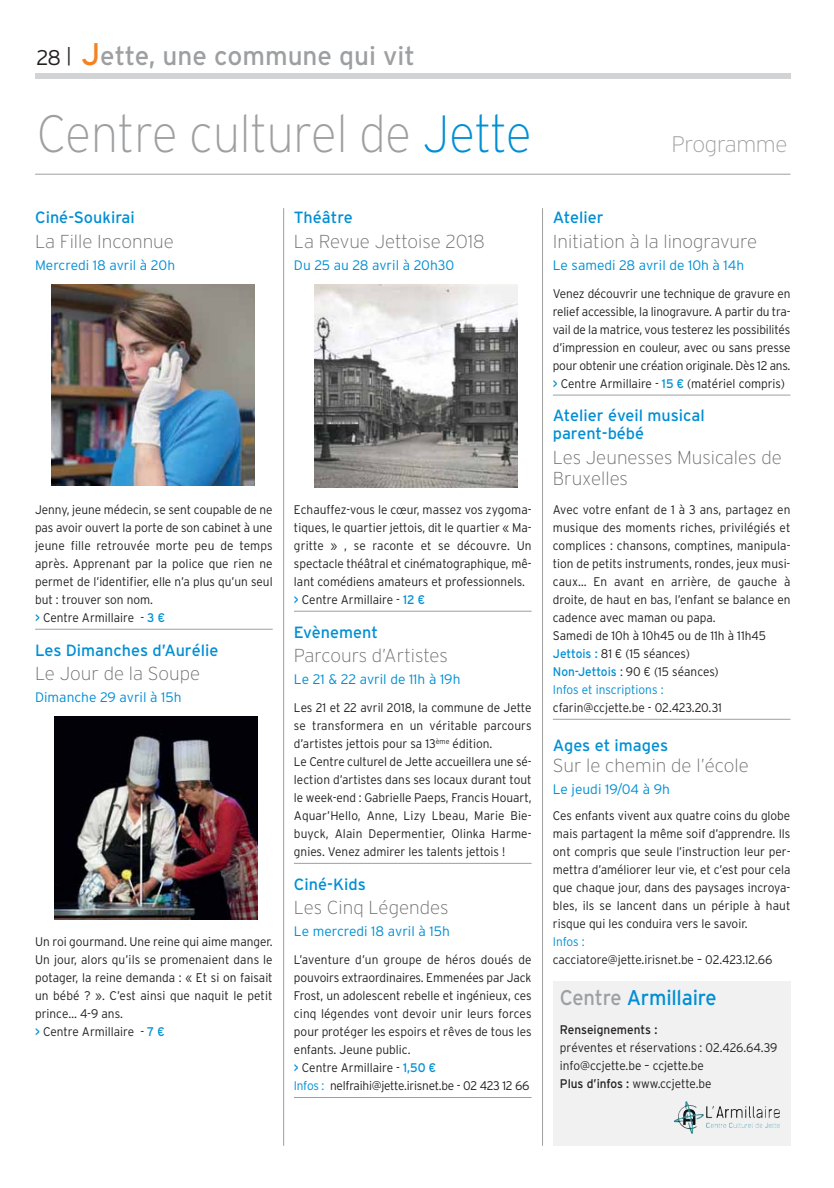
<style>
.page{position:relative;width:834px;height:1188px;background:#fff}
.page>*{position:absolute;margin:0;border:0;box-sizing:border-box;transform-origin:0 0}
.t1{font:200 52.25px "Interstate";color:#9d9fa1;scale:.91 1}
.t2{font:26.25px "Interstate";color:#9d9fa1}
.t3{font:200 22.5px "Interstate";letter-spacing:-.015em;color:#9d9fa1}
.t4{font:21.25px "Interstate";letter-spacing:-.01em;color:#008fd4;scale:.95 1}
.t5{font:200 18.75px/21.2px "Interstate";color:#6d6e70}
.t6{font:16.25px/18px "Interstate";color:#008fd4}
.t7{font:300 13.75px "Interstate";color:#008fd4}
.t8{font:300 12.5px/18px "Interstate";color:#231f20;scale:.95 1}
.t9{font:12.5px "Interstate";color:#231f20;scale:.95 1}
.t10{font:300 12.5px "Interstate";letter-spacing:-.01em;color:#008fd4;scale:.95 1}
.s1{font-weight:300;font-size:21.25px;color:#231f20}
.s2{font-weight:300;font-size:18.75px;color:#231f20}
.s3{font-size:31.25px;color:#f5821f}
.s4{color:#008fd4}
.s5{font-weight:400;color:#008fd4}
.s6{color:#9d9fa1}
.s7{font-weight:400}
</style>
<div class="page">
<hr style="left:35px;top:174px;width:755px;height:1px;background:#9d9fa1">
<div style="left:35px;top:73px;width:755px;height:6px;background:#d1d3d4"></div>
<hr style="left:35px;top:629px;width:237px;height:1px;background:#9d9fa1">
<hr style="left:294px;top:611px;width:237px;height:1px;background:#9d9fa1">
<hr style="left:294px;top:863px;width:237px;height:1px;background:#9d9fa1">
<hr style="left:294px;top:1097px;width:237px;height:1px;background:#9d9fa1">
<hr style="left:552px;top:395px;width:238px;height:1px;background:#9d9fa1">
<hr style="left:552px;top:719px;width:238px;height:1px;background:#9d9fa1">
<img style="left:52px;top:284px;width:203px;height:201px">
<img style="left:314px;top:284px;width:203px;height:203px">
<img style="left:54px;top:716px;width:203px;height:203px">
<div style="left:552px;top:980px;width:238px;height:165px;background:#f1f1f2"></div>
<img style="left:674px;top:1101px;width:30px;height:20px">
<hr style="left:283px;top:208px;width:1px;height:937px;background:#9d9fa1">
<hr style="left:542px;top:208px;width:1px;height:937px;background:#9d9fa1">
<h2 class="t2" style="left:36px;top:46px;width:380px"><span class="s1">28</span> <span class="s2">|</span> <span class="s3">J</span>ette, une commune qui vit</h2>
<h1 class="t1" style="left:37px;top:114px;width:545px">Centre culturel de <span class="s4">Jette</span></h1>
<h3 class="t6" style="left:35px;top:210px;width:101px">Ciné-Soukirai</h3>
<h3 class="t5" style="left:35px;top:232px;width:140px">La Fille Inconnue</h3>
<p class="t7" style="left:35px;top:259px;width:141px">Mercredi 18 avril à 20h</p>
<h3 class="t6" style="left:294px;top:210px;width:60px">Théâtre</h3>
<h3 class="t5" style="left:294px;top:232px;width:192px">La Revue Jettoise 2018</h3>
<p class="t7" style="left:294px;top:259px;width:162px">Du 25 au 28 avril à 20h30</p>
<p class="t8" style="left:35px;top:501px;width:251px">Jenny, jeune médecin, se sent coupable de ne pas avoir ouvert la porte de son cabinet à une jeune fille retrouvée morte peu de temps après. Apprenant par la police que rien ne permet de l’identifier, elle n’a plus qu’un seul but : trouver son nom.<br><span class="s5">&gt;</span> Centre Armillaire - <span class="s5">3 ¤</span></p>
<h3 class="t6" style="left:35px;top:642px;width:185px">Les Dimanches d’Aurélie</h3>
<h3 class="t5" style="left:35px;top:664px;width:166px">Le Jour de la Soupe</h3>
<p class="t7" style="left:35px;top:691px;width:148px">Dimanche 29 avril à 15h</p>
<p class="t8" style="left:35px;top:933px;width:251px">Un roi gourmand. Une reine qui aime manger.<br>Un jour, alors qu’ils se promenaient dans le potager, la reine demanda : « Et si on faisait un bébé ? ». C’est ainsi que naquit le petit prince… 4-9 ans.<br><span class="s5">&gt;</span> Centre Armillaire - <span class="s5">7 ¤</span></p>
<p class="t8" style="left:294px;top:501px;width:251px">Echauffez-vous le cœur, massez vos zygoma&shy;tiques, le quartier jettois, dit le quartier « Ma&shy;gritte » , se raconte et se découvre. Un spectacle théâtral et cinématographique, mê&shy;lant comédiens amateurs et professionnels. <span class="s5">&gt;</span> Centre Armillaire - <span class="s5">12 ¤</span></p>
<h3 class="t6" style="left:294px;top:624px;width:85px">Evènement</h3>
<h3 class="t5" style="left:294px;top:646px;width:155px">Parcours d’Artistes</h3>
<p class="t7" style="left:294px;top:673px;width:168px">Le 21 &amp; 22 avril de 11h à 19h</p>
<p class="t8" style="left:294px;top:699px;width:251px">Les 21 et 22 avril 2018, la commune de Jette se transformera en un véritable parcours d’artistes jettois pour sa 13<sup>ème</sup> édition.<br>Le Centre culturel de Jette accueillera une sé&shy;lection d’artistes dans ses locaux durant tout le week-end : Gabrielle Paeps, Francis Houart, Aquar’Hello, Anne, Lizy Lbeau, Marie Bie&shy;buyck, Alain Depermentier, Olinka Harme&shy;gnies. Venez admirer les talents jettois !</p>
<h3 class="t6" style="left:294px;top:876px;width:73px">Ciné-Kids</h3>
<h3 class="t5" style="left:294px;top:898px;width:156px">Les Cinq Légendes</h3>
<p class="t7" style="left:294px;top:925px;width:157px">Le mercredi 18 avril à 15h</p>
<p class="t8" style="left:294px;top:951px;width:251px">L’aventure d’un groupe de héros doués de pouvoirs extraordinaires. Emmenées par Jack Frost, un adolescent rebelle et ingénieux, ces cinq légendes vont devoir unir leurs forces pour protéger les espoirs et rêves de tous les enfants. Jeune public.<br><span class="s5">&gt;</span> Centre Armillaire - <span class="s5">1,50 ¤<br></span><span class="s4">Infos :</span> nelfraihi@jette.irisnet.be - 02 423 12 66</p>
<h3 class="t3" style="left:671px;top:135px;width:117px">Programme</h3>
<h3 class="t6" style="left:552px;top:210px;width:52px">Atelier</h3>
<h3 class="t5" style="left:552px;top:232px;width:206px">Initiation à la linogravure</h3>
<p class="t7" style="left:552px;top:259px;width:193px">Le samedi 28 avril de 10h à 14h</p>
<p class="t8" style="left:552px;top:285px;width:251px;text-align:justify">Venez découvrir une technique de gravure en relief accessible, la linogravure. A partir du tra&shy;vail de la matrice, vous testerez les possibilités d’impression en couleur, avec ou sans presse pour obtenir une création originale. Dès 12 ans. <span class="s5">&gt;</span> Centre Armillaire - <span class="s5">15 ¤</span> (matériel compris)</p>
<h3 class="t6" style="left:552px;top:408px;width:153px">Atelier éveil musical parent-bébé</h3>
<h3 class="t5" style="left:552px;top:448px;width:230px">Les Jeunesses Musicales de<br>Bruxelles</h3>
<p class="t8" style="left:552px;top:501px;width:251px">Avec votre enfant de 1 à 3 ans, partagez en musique des moments riches, privilégiés et complices : chansons, comptines, manipula&shy;tion de petits instruments, rondes, jeux musi&shy;caux… En avant en arrière, de gauche à droite, de haut en bas, l’enfant se balance en cadence avec maman ou papa.<br>Samedi de 10h à 10h45 ou de 11h à 11h45<br><span class="s5">Jettois :</span> 81 ¤ (15 séances)<br><span class="s5">Non-Jettois</span> : 90 ¤ (15 séances)<br><span class="s4">Infos et inscriptions :</span></p>
<p class="t8" style="left:552px;top:699px;width:179px">cfarin@ccjette.be - 02.423.20.31</p>
<h3 class="t6" style="left:552px;top:737px;width:117px">Ages et images</h3>
<h3 class="t5" style="left:552px;top:756px;width:197px">Sur le chemin de l’école</h3>
<p class="t7" style="left:552px;top:783px;width:119px">Le jeudi 19/04 à 9h</p>
<p class="t8" style="left:552px;top:807px;width:251px;text-align:justify">Ces enfants vivent aux quatre coins du globe mais partagent la même soif d’apprendre. Ils ont compris que seule l’instruction leur per&shy;mettra d’améliorer leur vie, et c’est pour cela que chaque jour, dans des paysages incroya&shy;bles, ils se lancent dans un périple à haut risque qui les conduira vers le savoir.</p>
<p class="t10" style="left:552px;top:936px;width:35px">Infos :</p>
<p class="t8" style="left:552px;top:951px;width:233px">cacciatore@jette.irisnet.be – 02.423.12.66</p>
<h3 class="t4" style="left:559px;top:989px;width:166px"><span class="s6">Centre</span> Armillaire</h3>
<p class="t9" style="left:559px;top:1024px;width:104px">Renseignements :</p>
<p class="t8" style="left:559px;top:1039px;width:230px">préventes et réservations : 02.426.64.39 info@ccjette.be – ccjette.be<br><span class="s7">Plus d’infos :</span> www.ccjette.be</p>
</div>
